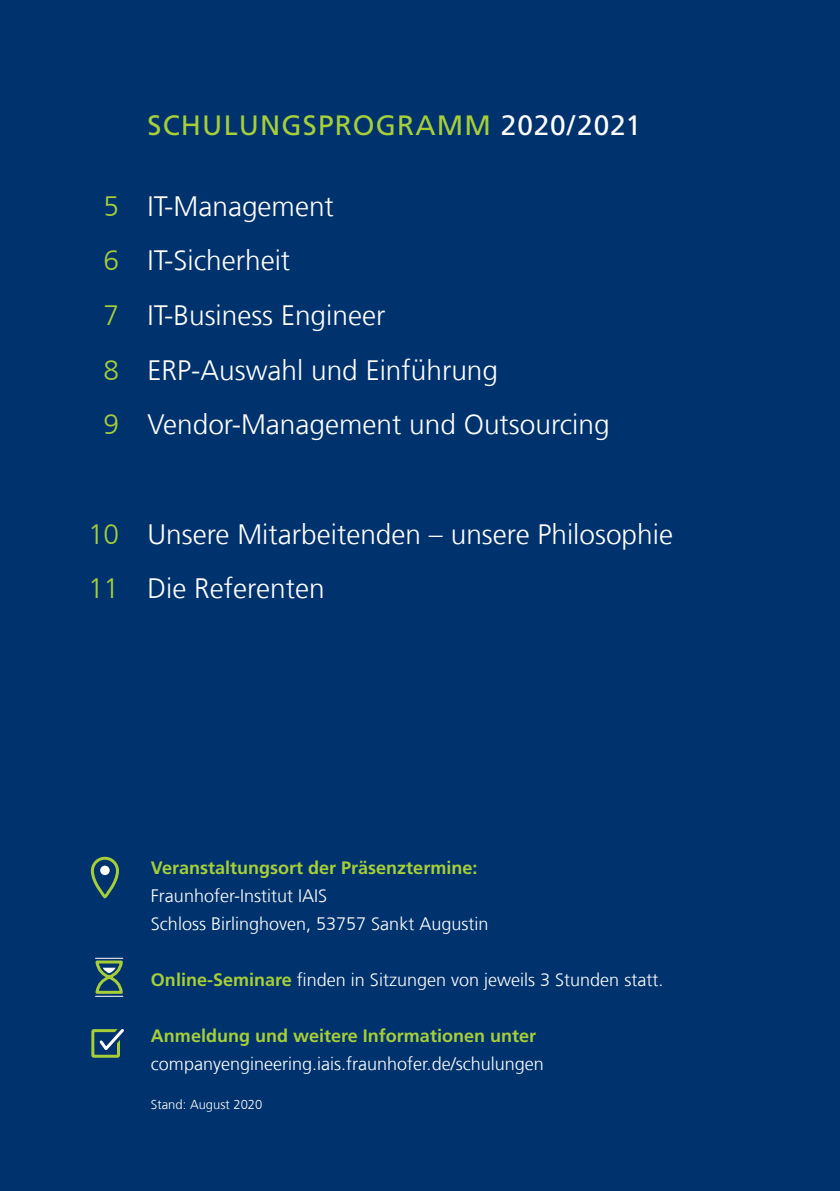
<style>
.page{position:relative;width:840px;height:1191px;background:#fff}
.page>*{position:absolute;margin:0;border:0;box-sizing:border-box;transform-origin:0 0}
.t1{font:300 28px/54.6px "Frutiger LT Com";color:#fff}
.t2{font:28px "Frutiger LT Com";letter-spacing:.04em;color:#a6ce39}
.t3{font:300 18px/28px "Frutiger LT Com";color:#fff}
.t4{font:700 18px "Frutiger LT Com";color:#a6ce39}
.t5{font:300 13px "Frutiger LT Com";color:#fff}
.s1{color:#fff}
.s2{color:#a6ce39}
.s3{font-weight:700;color:#a6ce39}
</style>
<div class="page">
<div style="left:0;top:0;width:839px;height:1191px;background:#00326d"></div>
<div style="left:100px;top:865px;width:10px;height:10px;background:#fff;border-radius:50%"></div>
<div style="left:91px;top:856px;width:28px;height:42px;border:3px solid #a6ce39;border-radius:13px"></div>
<svg style="left:91px;top:1029px;width:33px;height:29px"></svg>
<svg style="left:95px;top:957px;width:29px;height:39px"></svg>
<h1 class="t2" style="left:147px;top:108px;width:495px">SCHULUNGSPROGRAMM <span class="s1">2020/2021</span></h1>
<h1 class="t1" style="left:103px;top:179px;width:507px"><span class="s2">5</span> IT-Management<br><span class="s2">6</span> IT-Sicherheit<br><span class="s2">7</span> IT-Business Engineer<br><span class="s2">8</span> ERP-Auswahl und Einführung<br><span class="s2">9</span> Vendor-Management und Outsourcing</h1>
<h1 class="t1" style="left:88px;top:507px;width:586px"><span class="s2">10</span> Unsere Mitarbeitenden – unsere Philosophie<br><span class="s2">11</span> Die Referenten</h1>
<p class="t4" style="left:151px;top:857px;width:328px">Veranstaltungsort der Präsenztermine:</p>
<p class="t3" style="left:151px;top:881px;width:339px">Fraunhofer-Institut IAIS<br>Schloss Birlinghoven, 53757 Sankt Augustin</p>
<p class="t3" style="left:151px;top:965px;width:513px"><span class="s3">Online-Seminare</span> finden in Sitzungen von jeweils 3 Stunden statt.</p>
<p class="t4" style="left:151px;top:1025px;width:386px">Anmeldung und weitere Informationen unter</p>
<p class="t3" style="left:151px;top:1049px;width:394px">companyengineering.iais.fraunhofer.de/schulungen</p>
<p class="t5" style="left:151px;top:1097px;width:113px">Stand: August 2020</p>
</div>
